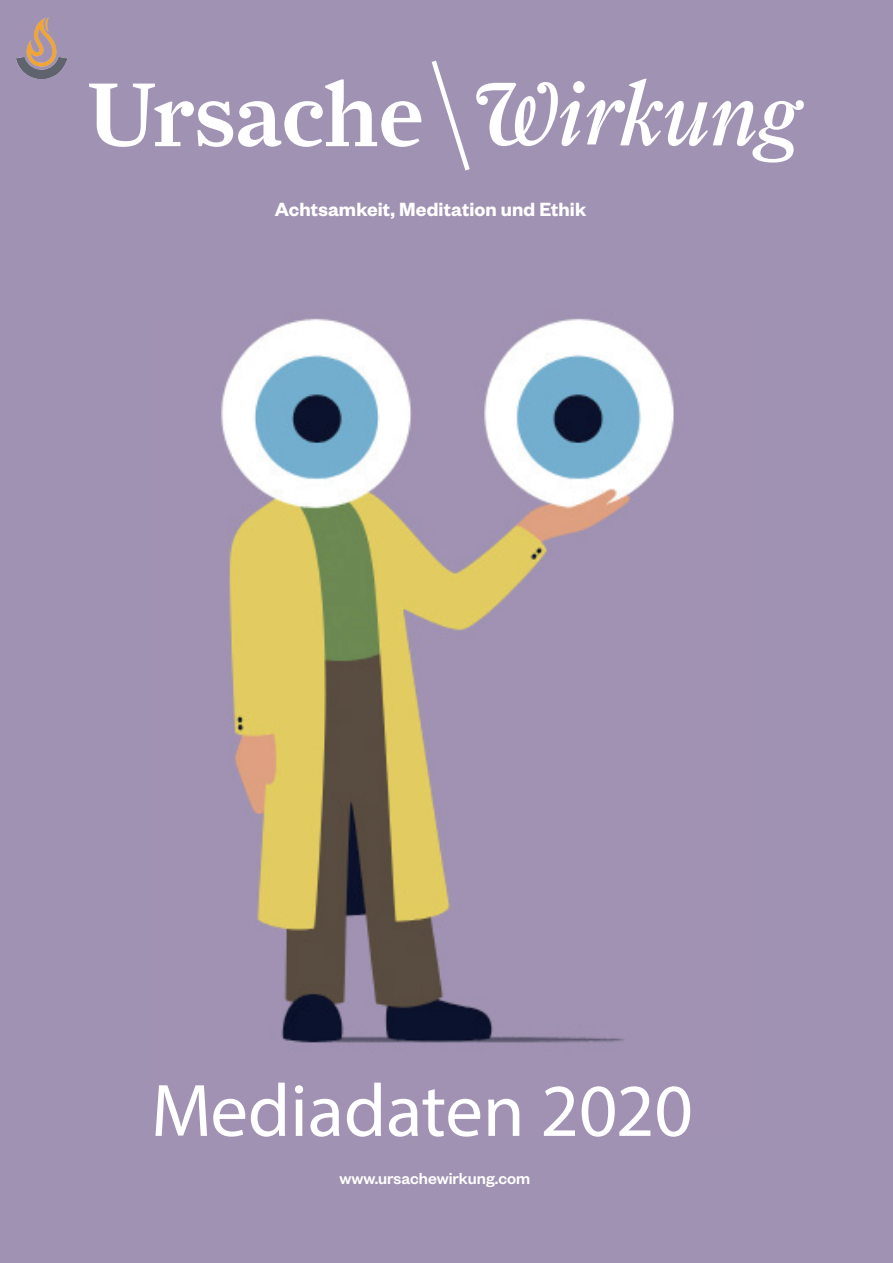
<style>
.page{position:relative;width:893px;height:1263px;background:#a092b2}
.page>*{position:absolute;margin:0;border:0;box-sizing:border-box;transform-origin:0 0}
.t1{font:700 75px "Farnham Display";color:#fff}
.t2{font:600 21px "Founders Grotesk";letter-spacing:.005em;color:#fff}
.t3{font:500 17.55px "Founders Grotesk";color:#fff}
</style>
<div class="page">
<img style="left:16px;top:17px;width:51px;height:62px">
<img style="left:221px;top:318px;width:453px;height:725px">
<svg style="left:476px;top:79px;width:328px;height:84px"></svg>
<svg style="left:432px;top:61px;width:38px;height:109px"></svg>
<svg style="left:89px;top:79px;width:332px;height:68px"></svg>
<p class="t2" style="left:275px;top:196px;width:313px">Achtsamkeit, Meditation und Ethik</p>
<h1 class="t1" style="left:151px;top:1064px;width:543px">Mediadaten 2020</h1>
<p class="t3" style="left:339px;top:1167px;width:192px">www.ursachewirkung.com</p>
</div>
